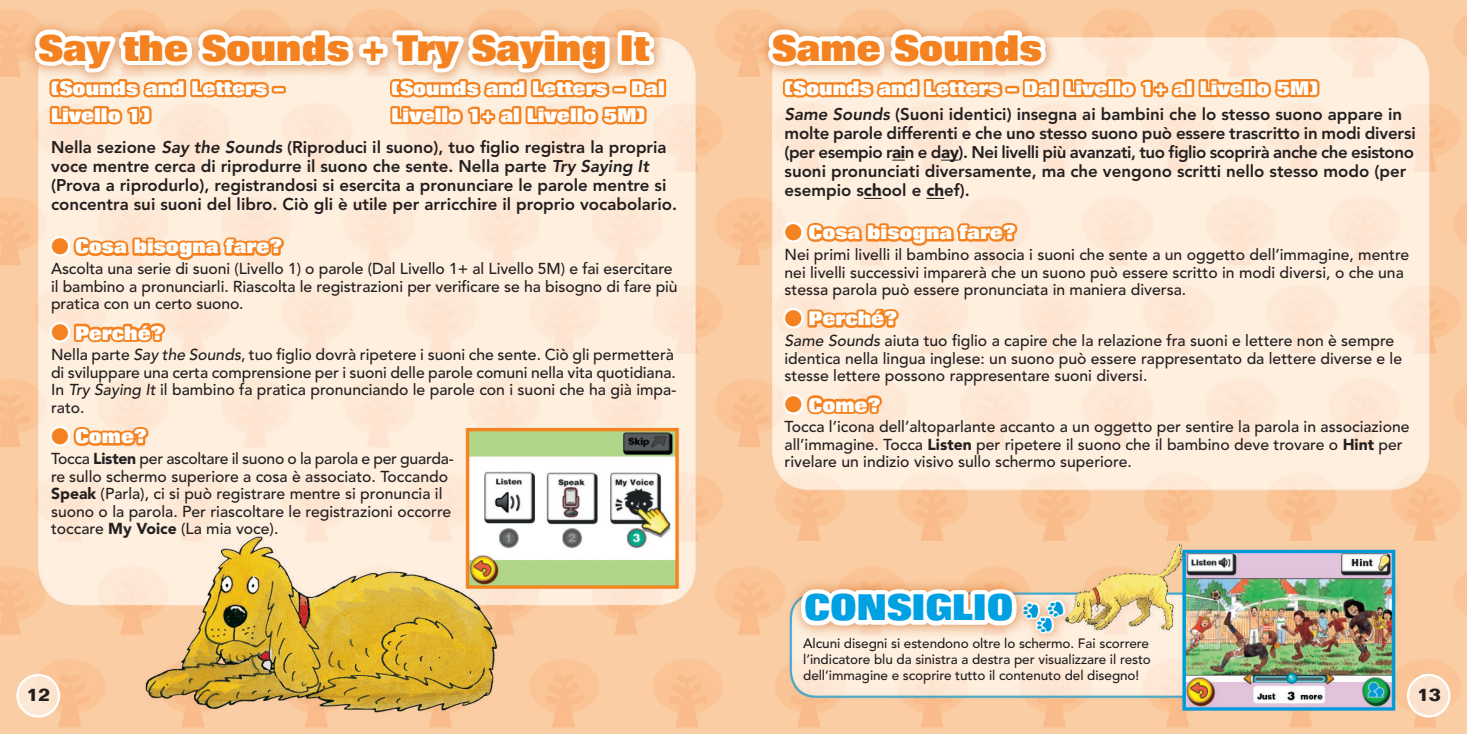
<style>
.page{position:relative;width:1467px;height:734px;background:#fff}
.page>*{position:absolute;margin:0;border:0;box-sizing:border-box;transform-origin:0 0}
.t1{font:800 36px "Folio LT";color:#f58220}
.t2{font:800 36px "Folio LT";color:#00a1e3}
.t3{font:800 19.12px/27px "Folio LT";color:#fff}
.t4{font:700 18px "Folio LT";color:#231f20}
.t5{font:800 16.88px/19.1px "Avenir LT";color:#231f20}
.t6{font:500 15.75px/17.6px "Avenir LT";color:#231f20}
.t7{font:500 13.5px/16px "Avenir LT";letter-spacing:-.005em;color:#231f20}
.s1{font-style:italic}
.s2{color:#f58220}
.s3{font-weight:900}
</style>
<div class="page">
<img style="left:0;top:0;width:1467px;height:733px">
<svg style="left:46px;top:218px;width:240px;height:49px;background:#fbd0aa"></svg>
<svg style="left:46px;top:318px;width:121px;height:36px;background:#facaa0"></svg>
<svg style="left:46px;top:422px;width:105px;height:29px;background:#fac699"></svg>
<div style="left:657px;top:79px;width:9px;height:18px;border:4px solid #f58220"></div>
<svg style="left:31px;top:0;width:631px;height:181px;background:#fbdabc"></svg>
<svg style="left:892px;top:160px;width:13px;height:1px"></svg>
<svg style="left:941px;top:160px;width:18px;height:1px"></svg>
<svg style="left:780px;top:198px;width:240px;height:55px;background:#fbd2af"></svg>
<svg style="left:780px;top:304px;width:121px;height:36px;background:#faca9f"></svg>
<svg style="left:780px;top:390px;width:104px;height:30px;background:#fac699"></svg>
<div style="left:757px;top:18px;width:303px;height:61px;background:#d3691a;opacity:.75"></div>
<svg style="left:764px;top:0;width:291px;height:109px"></svg>
<div style="left:1050px;top:79px;width:9px;height:18px;border:4px solid #f58220"></div>
<svg style="left:1061px;top:38px;width:261px;height:116px;background:#fcdfc3"></svg>
<div style="left:790px;top:578px;width:240px;height:60px;background:#d3691a;opacity:.75"></div>
<svg style="left:797px;top:548px;width:224px;height:115px"></svg>
<svg style="left:18px;top:674px;width:41px;height:42px"></svg>
<div style="left:16px;top:673px;width:44px;height:44px;border:2px solid #fff;border-radius:50%"></div>
<svg style="left:1408px;top:674px;width:41px;height:42px"></svg>
<div style="left:1407px;top:673px;width:44px;height:44px;border:2px solid #fff;border-radius:50%"></div>
<h1 class="t1" style="left:38px;top:27px;width:612px">Say the Sounds + Try Saying It</h1>
<p class="t3" style="left:51px;top:75px;width:234px">(Sounds and Letters –<br>Livello 1)</p>
<p class="t3" style="left:392px;top:75px;width:275px">(Sounds and Letters – Dal<br>Livello 1+ al Livello 5M)</p>
<p class="t5" style="left:51px;top:137px;width:628px">Nella sezione <span class="s1">Say the Sounds</span> (Riproduci il suono), tuo figlio registra la propria voce mentre cerca di riprodurre il suono che sente. Nella parte <span class="s1">Try Saying It </span>(Prova a riprodurlo), registrandosi si esercita a pronunciare le parole mentre si concentra sui suoni del libro. Ciò gli è utile per arricchire il proprio vocabolario.</p>
<p class="t3" style="left:51px;top:233px;width:233px"><span class="s2">●</span> Cosa bisogna fare?</p>
<p class="t6" style="left:51px;top:260px;width:628px">Ascolta una serie di suoni (Livello 1) o parole (Dal Livello 1+ al Livello 5M) e fai esercitare il bambino a pronunciarli. Riascolta le registrazioni per verificare se ha bisogno di fare più pratica con un certo suono.</p>
<p class="t3" style="left:51px;top:319px;width:114px"><span class="s2">●</span> Perché?</p>
<p class="t6" style="left:51px;top:346px;width:627px">Nella parte <span class="s1">Say the Sounds</span>, tuo figlio dovrà ripetere i suoni che sente. Ciò gli permetterà di sviluppare una certa comprensione per i suoni delle parole comuni nella vita quotidiana.<br>In <span class="s1">Try Saying It</span> il bambino fa pratica pronunciando le parole con i suoni che ha già impa&shy;rato.</p>
<p class="t3" style="left:51px;top:423px;width:97px"><span class="s2">●</span> Come?</p>
<p class="t6" style="left:51px;top:450px;width:404px">Tocca <span class="s3">Listen</span> per ascoltare il suono o la parola e per guarda&shy;re sullo schermo superiore a cosa è associato. Toccando <span class="s3">Speak</span> (Parla), ci si può registrare mentre si pronuncia il suono o la parola. Per riascoltare le registrazioni occorre toccare <span class="s3">My Voice</span> (La mia voce).</p>
<h1 class="t1" style="left:772px;top:27px;width:272px">Same Sounds</h1>
<p class="t3" style="left:784px;top:75px;width:535px">(Sounds and Letters – Dal Livello 1+ al Livello 5M)</p>
<p class="t5" style="left:784px;top:104px;width:633px"><span class="s1">Same Sounds</span> (Suoni identici) insegna ai bambini che lo stesso suono appare in molte parole differenti e che uno stesso suono può essere trascritto in modi diversi (per esempio r<span class="s3">ai</span>n e d<span class="s3">ay</span>). Nei livelli più avanzati, tuo figlio scoprirà anche che esistono suoni pronunciati diversamente, ma che vengono scritti nello stesso modo (per esempio s<span class="s3">ch</span>ool e <span class="s3">ch</span>ef).</p>
<p class="t3" style="left:784px;top:219px;width:233px"><span class="s2">●</span> Cosa bisogna fare?</p>
<p class="t6" style="left:784px;top:246px;width:626px">Nei primi livelli il bambino associa i suoni che sente a un oggetto dell’immagine, mentre nei livelli successivi imparerà che un suono può essere scritto in modi diversi, o che una stessa parola può essere pronunciata in maniera diversa.</p>
<p class="t3" style="left:784px;top:305px;width:114px"><span class="s2">●</span> Perché?</p>
<p class="t6" style="left:784px;top:332px;width:619px"><span class="s1">Same Sounds</span> aiuta tuo figlio a capire che la relazione fra suoni e lettere non è sempre identica nella lingua inglese: un suono può essere rappresentato da lettere diverse e le stesse lettere possono rappresentare suoni diversi.</p>
<p class="t3" style="left:784px;top:391px;width:97px"><span class="s2">●</span> Come?</p>
<p class="t6" style="left:784px;top:418px;width:627px">Tocca l’icona dell’altoparlante accanto a un oggetto per sentire la parola in associazione all’immagine. Tocca <span class="s3">Listen</span> per ripetere il suono che il bambino deve trovare o <span class="s3">Hint</span> per rivelare un indizio visivo sullo schermo superiore.</p>
<h1 class="t2" style="left:804px;top:587px;width:211px">CONSIGLIO</h1>
<p class="t7" style="left:803px;top:635px;width:349px">Alcuni disegni si estendono oltre lo schermo. Fai scorrere l’indicatore blu da sinistra a destra per visualizzare il resto dell’immagine e scoprire tutto il contenuto del disegno!</p>
<p class="t4" style="left:26px;top:683px;width:26px">12</p>
<p class="t4" style="left:1417px;top:683px;width:26px">13</p>
</div>
